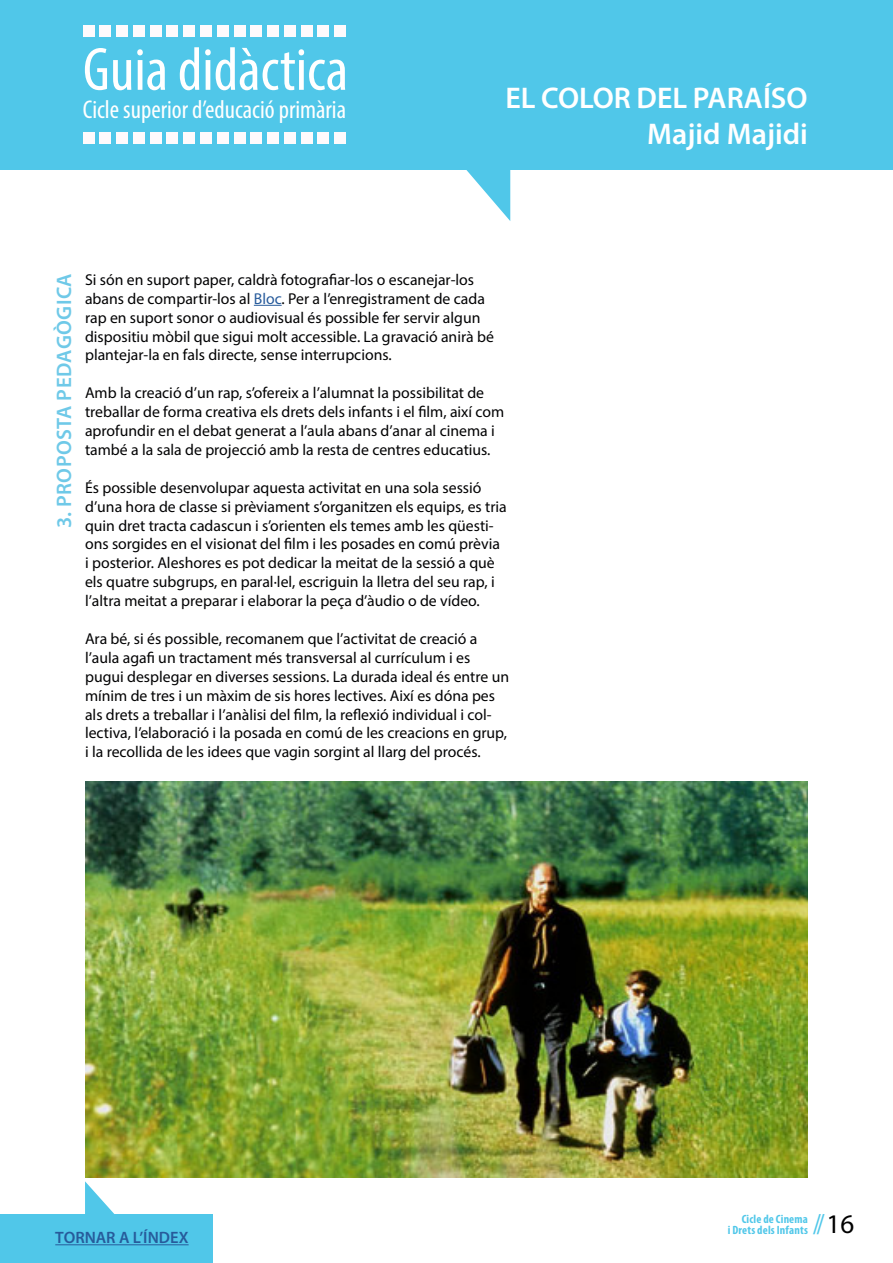
<style>
.page{position:relative;width:893px;height:1263px;background:#fff}
.page>*{position:absolute;margin:0;border:0;box-sizing:border-box;transform-origin:0 0}
.t1{font:condensed 61.5px "Myriad Pro";color:#fff}
.t2{font:600 30px/36px "Myriad Pro";color:#fff;text-align:right}
.t3{font:28.5px "Minion Pro";color:#50c7e9}
.t4{font:condensed 25.8px "Myriad Pro";color:#fff}
.t5{font:600 21px "Myriad Pro";letter-spacing:.02em;color:#6fc9e8}
.t6{font:600 16.5px "Myriad Pro";color:#275b9b}
.t7{font:15.75px/18.9px "Myriad Pro";color:#020203}
.t8{font:700 condensed 12px/10.5px "Myriad Pro";letter-spacing:.015em;color:#50c7e9;text-align:right}
.s1{color:#275b9b}
.s2{font-family:"Myriad Pro";font-size:27px;color:#000}
</style>
<div class="page">
<div style="left:0;top:0;width:893px;height:169px;background:#50c7e9"></div>
<svg style="left:459px;top:169px;width:51px;height:52px"></svg>
<div style="left:83px;top:26px;width:11px;height:11px;background:#fefafc"></div>
<div style="left:100px;top:26px;width:11px;height:11px;background:#fefafc"></div>
<div style="left:116px;top:26px;width:12px;height:11px;background:#fefafc"></div>
<div style="left:133px;top:26px;width:12px;height:11px;background:#fefafc"></div>
<div style="left:150px;top:26px;width:11px;height:11px;background:#fefafc"></div>
<div style="left:167px;top:26px;width:11px;height:11px;background:#fefafc"></div>
<div style="left:183px;top:26px;width:12px;height:11px;background:#fefafc"></div>
<div style="left:200px;top:26px;width:12px;height:11px;background:#fefafc"></div>
<div style="left:217px;top:26px;width:11px;height:11px;background:#fefafc"></div>
<div style="left:234px;top:26px;width:11px;height:11px;background:#fefafc"></div>
<div style="left:251px;top:26px;width:11px;height:11px;background:#fefafc"></div>
<div style="left:267px;top:26px;width:12px;height:11px;background:#fefafc"></div>
<div style="left:284px;top:26px;width:12px;height:11px;background:#fefafc"></div>
<div style="left:301px;top:26px;width:11px;height:11px;background:#fefafc"></div>
<div style="left:318px;top:26px;width:11px;height:11px;background:#fefafc"></div>
<div style="left:334px;top:26px;width:12px;height:11px;background:#fefafc"></div>
<div style="left:83px;top:132px;width:11px;height:12px;background:#fefafc"></div>
<div style="left:100px;top:132px;width:11px;height:12px;background:#fefafc"></div>
<div style="left:116px;top:132px;width:12px;height:12px;background:#fefafc"></div>
<div style="left:133px;top:132px;width:12px;height:12px;background:#fefafc"></div>
<div style="left:150px;top:132px;width:11px;height:12px;background:#fefafc"></div>
<div style="left:167px;top:132px;width:11px;height:12px;background:#fefafc"></div>
<div style="left:183px;top:132px;width:12px;height:12px;background:#fefafc"></div>
<div style="left:200px;top:132px;width:12px;height:12px;background:#fefafc"></div>
<div style="left:217px;top:132px;width:11px;height:12px;background:#fefafc"></div>
<div style="left:234px;top:132px;width:11px;height:12px;background:#fefafc"></div>
<div style="left:251px;top:132px;width:11px;height:12px;background:#fefafc"></div>
<div style="left:267px;top:132px;width:12px;height:12px;background:#fefafc"></div>
<div style="left:284px;top:132px;width:12px;height:12px;background:#fefafc"></div>
<div style="left:301px;top:132px;width:11px;height:12px;background:#fefafc"></div>
<div style="left:318px;top:132px;width:11px;height:12px;background:#fefafc"></div>
<div style="left:334px;top:132px;width:12px;height:12px;background:#fefafc"></div>
<img style="left:85px;top:781px;width:723px;height:397px">
<svg style="left:254px;top:305px;width:28px;height:1px"></svg>
<svg style="left:85px;top:1181px;width:30px;height:33px"></svg>
<div style="left:0;top:1214px;width:213px;height:49px;background:#50c7e9"></div>
<hr style="left:55px;top:1244px;width:134px;height:1px;background:#275b9b">
<h1 class="t1" style="left:83px;top:32px;width:267px">Guia didàctica</h1>
<h3 class="t4" style="left:83px;top:94px;width:265px">Cicle superior d’educació primària</h3>
<h2 class="t2" style="left:505px;top:79px;width:304px">EL COLOR DEL PARAÍSO<br>Majid Majidi</h2>
<h3 class="t5" style="left:51px;top:528px;width:256px;rotate:-90deg">3. PROPOSTA PEDAGÒGICA</h3>
<p class="t7" style="left:85px;top:270px;width:410px">Si són en suport paper, caldrà fotografiar-los o escanejar-los abans de compartir-los al <span class="s1">Bloc</span>. Per a l’enregistrament de cada rap en suport sonor o audiovisual és possible fer servir algun dispositiu mòbil que sigui molt accessible. La gravació anirà bé plantejar-la en fals directe, sense interrupcions.</p>
<p class="t7" style="left:85px;top:383px;width:421px">Amb la creació d’un rap, s’ofereix a l’alumnat la possibilitat de treballar de forma creativa els drets dels infants i el film, així com aprofundir en el debat generat a l’aula abans d’anar al cinema i també a la sala de projecció amb la resta de centres educatius.</p>
<p class="t7" style="left:85px;top:478px;width:423px">És possible desenvolupar aquesta activitat en una sola sessió d’una hora de classe si prèviament s’organitzen els equips, es tria quin dret tracta cadascun i s’orienten els temes amb les qüesti&shy;ons sorgides en el visionat del film i les posades en comú prèvia i posterior. Aleshores es pot dedicar la meitat de la sessió a què els quatre subgrups, en paral·lel, escriguin la lletra del seu rap, i l’altra meitat a preparar i elaborar la peça d’àudio o de vídeo.</p>
<p class="t7" style="left:85px;top:629px;width:426px">Ara bé, si és possible, recomanem que l’activitat de creació a l’aula agafi un tractament més transversal al currículum i es pugui desplegar en diverses sessions. La durada ideal és entre un mínim de tres i un màxim de sis hores lectives. Així es dóna pes als drets a treballar i l’anàlisi del film, la reflexió individual i col· lectiva, l’elaboració i la posada en comú de les creacions en grup, i la recollida de les idees que vagin sorgint al llarg del procés.</p>
<p class="t6" style="left:55px;top:1227px;width:135px">TORNAR A L’ÍNDEX</p>
<h3 class="t3" style="left:812px;top:1204px;width:43px">//<span class="s2">16</span></h3>
<p class="t8" style="left:728px;top:1213px;width:82px">Cicle de Cinema<br>i Drets dels Infants</p>
</div>
